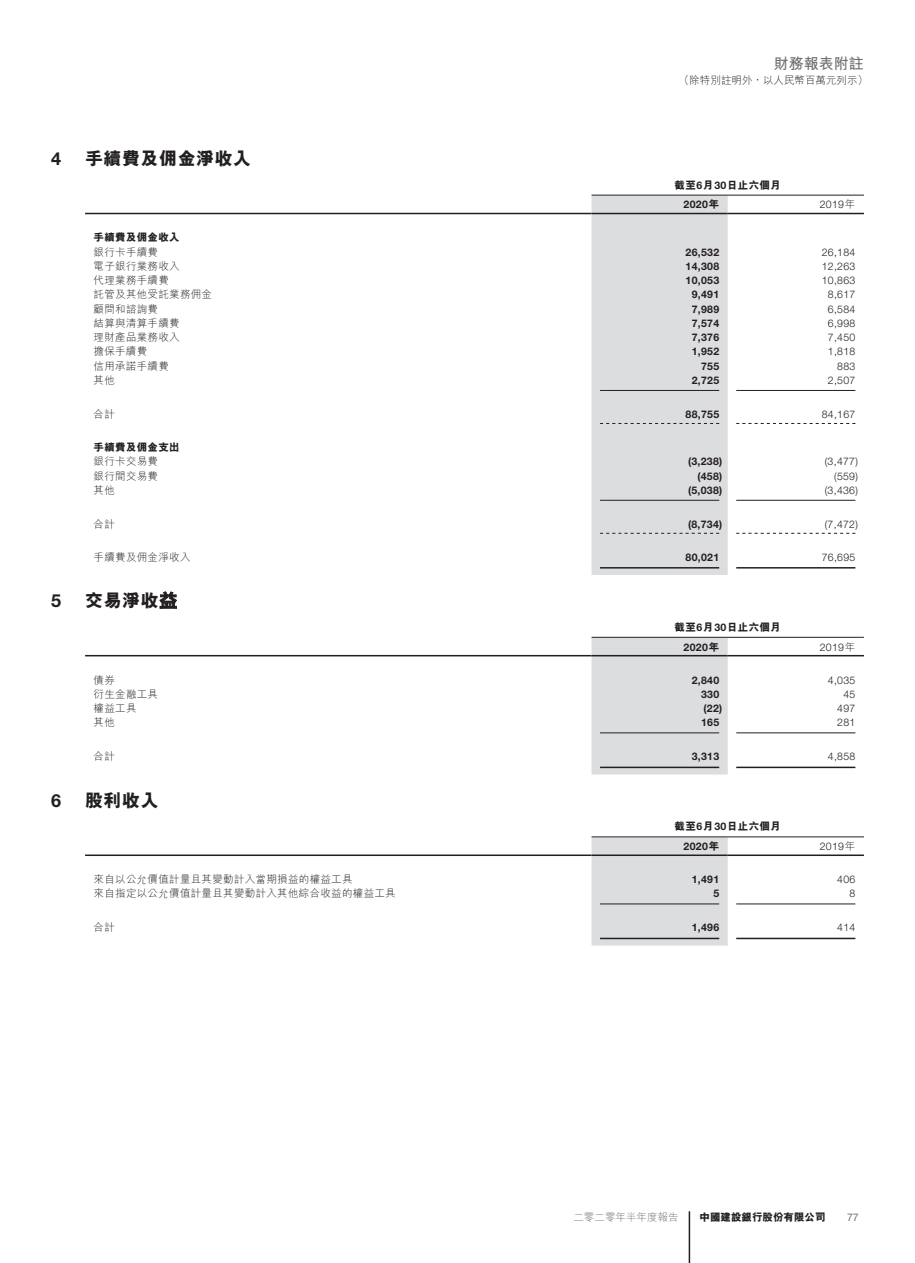
<style>
.page{position:relative;width:915px;height:1263px;background:#fff}
.page>*{position:absolute;margin:0;border:0;box-sizing:border-box;transform-origin:0 0}
.t1{font:800 18px "M Hei HK";letter-spacing:.03em;color:#231f20}
.t2{font:700 18px "Helvetica Neue LT Std";color:#231f20}
.t3{font:700 15px "M Hei HK";color:#6c6d70}
.t4{font:300 10.5px "M Hei HK";letter-spacing:.03em;color:#231f20}
.t5{font:700 10.5px "Helvetica Neue LT Std";letter-spacing:.03em;color:#231f20}
.t6{font:300 10.5px "Helvetica Neue LT Std";letter-spacing:.03em;color:#231f20}
.t7{font:800 10.5px "M Hei HK";letter-spacing:.03em;color:#231f20}
.t8{font:300 10.5px "M Hei HK";color:#231f20}
.t9{font:800 10.5px "M Hei HK";color:#231f20}
.t10{font:300 10.5px "M Hei HK";color:#6c6d70}
.t11{font:10.5px "Helvetica Neue LT Std";color:#6c6d70}
.s1{font-family:"Helvetica Neue LT Std";font-weight:700}
.s2{font-family:"M Hei HK";font-weight:800}
.s3{font-family:"M Hei HK"}
.s4{font-family:"C Hei 2 HKS"}
</style>
<div class="page">
<hr style="left:688px;top:1211px;width:2px;height:52px;background:#231f20">
<div style="left:591px;top:196px;width:136px;height:379px;background:#dcdddf"></div>
<hr style="left:591px;top:195px;width:272px;height:1px;background:#231f20">
<hr style="left:85px;top:213px;width:506px;height:1px;background:#231f20">
<hr style="left:591px;top:213px;width:136px;height:1px;background:#231f20">
<hr style="left:727px;top:213px;width:136px;height:1px;background:#231f20">
<hr style="left:600px;top:390px;width:119px;height:1px;background:#231f20">
<hr style="left:736px;top:390px;width:119px;height:1px;background:#231f20">
<svg style="left:600px;top:423px;width:119px;height:1px"></svg>
<svg style="left:736px;top:423px;width:119px;height:1px"></svg>
<hr style="left:600px;top:500px;width:119px;height:1px;background:#231f20">
<hr style="left:736px;top:500px;width:119px;height:1px;background:#231f20">
<svg style="left:600px;top:533px;width:119px;height:1px"></svg>
<svg style="left:736px;top:533px;width:119px;height:1px"></svg>
<hr style="left:600px;top:567px;width:119px;height:1px;background:#231f20">
<hr style="left:736px;top:567px;width:119px;height:1px;background:#231f20">
<svg style="left:159px;top:591px;width:18px;height:18px"></svg>
<div style="left:591px;top:638px;width:136px;height:136px;background:#dcdddf"></div>
<hr style="left:591px;top:637px;width:272px;height:1px;background:#231f20">
<hr style="left:85px;top:655px;width:506px;height:1px;background:#231f20">
<hr style="left:591px;top:655px;width:136px;height:1px;background:#231f20">
<hr style="left:727px;top:655px;width:136px;height:1px;background:#231f20">
<hr style="left:600px;top:732px;width:119px;height:1px;background:#231f20">
<hr style="left:736px;top:732px;width:119px;height:1px;background:#231f20">
<hr style="left:600px;top:767px;width:119px;height:1px;background:#231f20">
<hr style="left:736px;top:767px;width:119px;height:1px;background:#231f20">
<div style="left:591px;top:837px;width:136px;height:108px;background:#dcdddf"></div>
<hr style="left:591px;top:836px;width:272px;height:1px;background:#231f20">
<hr style="left:85px;top:854px;width:506px;height:2px;background:#231f20">
<hr style="left:591px;top:854px;width:136px;height:2px;background:#231f20">
<hr style="left:727px;top:854px;width:136px;height:2px;background:#231f20">
<hr style="left:600px;top:903px;width:119px;height:1px;background:#231f20">
<hr style="left:736px;top:903px;width:119px;height:1px;background:#231f20">
<hr style="left:600px;top:938px;width:119px;height:1px;background:#231f20">
<hr style="left:736px;top:938px;width:119px;height:1px;background:#231f20">
<h2 class="t3" style="left:773px;top:52px;width:91px">財務報表附註</h2>
<h1 class="t2" style="left:51px;top:147px;width:12px">4</h1>
<h1 class="t1" style="left:85px;top:146px;width:168px">手續費及佣金淨收入</h1>
<p class="t8" style="left:678px;top:75px;width:190px">（除特別註明外，以人民幣百萬元列示）</p>
<p class="t7" style="left:674px;top:178px;width:108px">截至<span class="s1">6</span>月<span class="s1">30</span>日止六個月</p>
<p class="t5" style="left:683px;top:198px;width:37px">2020<span class="s2">年</span></p>
<p class="t6" style="left:819px;top:198px;width:37px">2019<span class="s3">年</span></p>
<p class="t7" style="left:94px;top:230px;width:88px">手續費及佣金收入</p>
<p class="t4" style="left:94px;top:246px;width:66px">銀行卡手續費</p>
<p class="t5" style="left:685px;top:245px;width:35px">26,532</p>
<p class="t6" style="left:821px;top:246px;width:35px">26,184</p>
<p class="t4" style="left:94px;top:261px;width:88px">電子銀行業務收入</p>
<p class="t5" style="left:685px;top:260px;width:35px">14,308</p>
<p class="t6" style="left:821px;top:260px;width:35px">12,263</p>
<p class="t4" style="left:94px;top:275px;width:77px">代理業務手續費</p>
<p class="t5" style="left:685px;top:274px;width:35px">10,053</p>
<p class="t6" style="left:821px;top:274px;width:35px">10,863</p>
<p class="t4" style="left:94px;top:289px;width:120px">託管及其他受託業務佣金</p>
<p class="t5" style="left:691px;top:288px;width:29px">9,491</p>
<p class="t6" style="left:827px;top:288px;width:29px">8,617</p>
<p class="t4" style="left:94px;top:303px;width:66px">顧問和諮詢費</p>
<p class="t5" style="left:691px;top:302px;width:29px">7,989</p>
<p class="t6" style="left:827px;top:302px;width:29px">6,584</p>
<p class="t4" style="left:94px;top:318px;width:88px">結算與清算手續費</p>
<p class="t5" style="left:691px;top:317px;width:29px">7,574</p>
<p class="t6" style="left:827px;top:317px;width:29px">6,998</p>
<p class="t4" style="left:94px;top:332px;width:88px">理財產品業務收入</p>
<p class="t5" style="left:691px;top:331px;width:29px">7,376</p>
<p class="t6" style="left:827px;top:331px;width:29px">7,450</p>
<p class="t4" style="left:94px;top:346px;width:55px">擔保手續費</p>
<p class="t5" style="left:691px;top:345px;width:29px">1,952</p>
<p class="t6" style="left:827px;top:345px;width:29px">1,818</p>
<p class="t4" style="left:93px;top:360px;width:77px">信用承諾手續費</p>
<p class="t5" style="left:700px;top:359px;width:20px">755</p>
<p class="t6" style="left:836px;top:359px;width:20px">883</p>
<p class="t4" style="left:93px;top:375px;width:23px">其他</p>
<p class="t5" style="left:691px;top:374px;width:29px">2,725</p>
<p class="t6" style="left:827px;top:374px;width:29px">2,507</p>
<p class="t4" style="left:94px;top:409px;width:23px">合計</p>
<p class="t5" style="left:685px;top:408px;width:35px">88,755</p>
<p class="t6" style="left:821px;top:408px;width:35px">84,167</p>
<p class="t7" style="left:94px;top:440px;width:88px">手續費及佣金支出</p>
<p class="t4" style="left:94px;top:456px;width:66px">銀行卡交易費</p>
<p class="t5" style="left:687px;top:455px;width:36px">(3,238)</p>
<p class="t6" style="left:824px;top:455px;width:35px">(3,477)</p>
<p class="t4" style="left:94px;top:470px;width:66px">銀行間交易費</p>
<p class="t5" style="left:697px;top:469px;width:26px">(458)</p>
<p class="t6" style="left:833px;top:469px;width:25px">(559)</p>
<p class="t4" style="left:94px;top:484px;width:23px">其他</p>
<p class="t5" style="left:687px;top:483px;width:36px">(5,038)</p>
<p class="t6" style="left:824px;top:484px;width:35px">(3,436)</p>
<p class="t4" style="left:94px;top:519px;width:23px">合計</p>
<p class="t5" style="left:687px;top:518px;width:36px">(8,734)</p>
<p class="t6" style="left:824px;top:518px;width:35px">(7,472)</p>
<p class="t4" style="left:94px;top:552px;width:98px">手續費及佣金淨收入</p>
<p class="t5" style="left:685px;top:551px;width:35px">80,021</p>
<p class="t6" style="left:821px;top:551px;width:35px">76,695</p>
<h1 class="t2" style="left:51px;top:589px;width:12px">5</h1>
<h1 class="t1" style="left:85px;top:588px;width:93px">交易淨收<span class="s4">益</span></h1>
<p class="t7" style="left:674px;top:620px;width:108px">截至<span class="s1">6</span>月<span class="s1">30</span>日止六個月</p>
<p class="t5" style="left:683px;top:640px;width:37px">2020<span class="s2">年</span></p>
<p class="t6" style="left:819px;top:640px;width:37px">2019<span class="s3">年</span></p>
<p class="t4" style="left:94px;top:674px;width:23px">債券</p>
<p class="t5" style="left:691px;top:673px;width:29px">2,840</p>
<p class="t6" style="left:827px;top:673px;width:29px">4,035</p>
<p class="t4" style="left:94px;top:689px;width:66px">衍生金融工具</p>
<p class="t5" style="left:700px;top:688px;width:20px">330</p>
<p class="t6" style="left:843px;top:688px;width:13px">45</p>
<p class="t4" style="left:94px;top:703px;width:44px">權益工具</p>
<p class="t5" style="left:703px;top:702px;width:20px">(22)</p>
<p class="t6" style="left:837px;top:702px;width:20px">497</p>
<p class="t4" style="left:94px;top:717px;width:23px">其他</p>
<p class="t5" style="left:700px;top:716px;width:20px">165</p>
<p class="t6" style="left:837px;top:716px;width:20px">281</p>
<p class="t4" style="left:94px;top:751px;width:23px">合計</p>
<p class="t5" style="left:691px;top:750px;width:29px">3,313</p>
<p class="t6" style="left:827px;top:750px;width:29px">4,858</p>
<h1 class="t2" style="left:51px;top:789px;width:12px">6</h1>
<h1 class="t1" style="left:85px;top:788px;width:75px">股利收入</h1>
<p class="t7" style="left:674px;top:819px;width:108px">截至<span class="s1">6</span>月<span class="s1">30</span>日止六個月</p>
<p class="t5" style="left:683px;top:840px;width:37px">2020<span class="s2">年</span></p>
<p class="t6" style="left:819px;top:840px;width:37px">2019<span class="s3">年</span></p>
<p class="t4" style="left:94px;top:874px;width:260px">來自以公允價值計量且其變動計入當期損益的權益工具</p>
<p class="t5" style="left:691px;top:873px;width:29px">1,491</p>
<p class="t6" style="left:837px;top:873px;width:20px">406</p>
<p class="t4" style="left:94px;top:888px;width:303px">來自指定以公允價值計量且其變動計入其他綜合收益的權益工具</p>
<p class="t5" style="left:713px;top:887px;width:7px">5</p>
<p class="t6" style="left:849px;top:887px;width:7px">8</p>
<p class="t4" style="left:94px;top:922px;width:23px">合計</p>
<p class="t5" style="left:691px;top:921px;width:29px">1,496</p>
<p class="t6" style="left:837px;top:921px;width:20px">414</p>
<p class="t10" style="left:573px;top:1211px;width:106px">二零二零年半年度報告</p>
<p class="t9" style="left:699px;top:1210px;width:127px">中國建設銀行股份有限公司</p>
<p class="t11" style="left:846px;top:1210px;width:13px">77</p>
</div>
